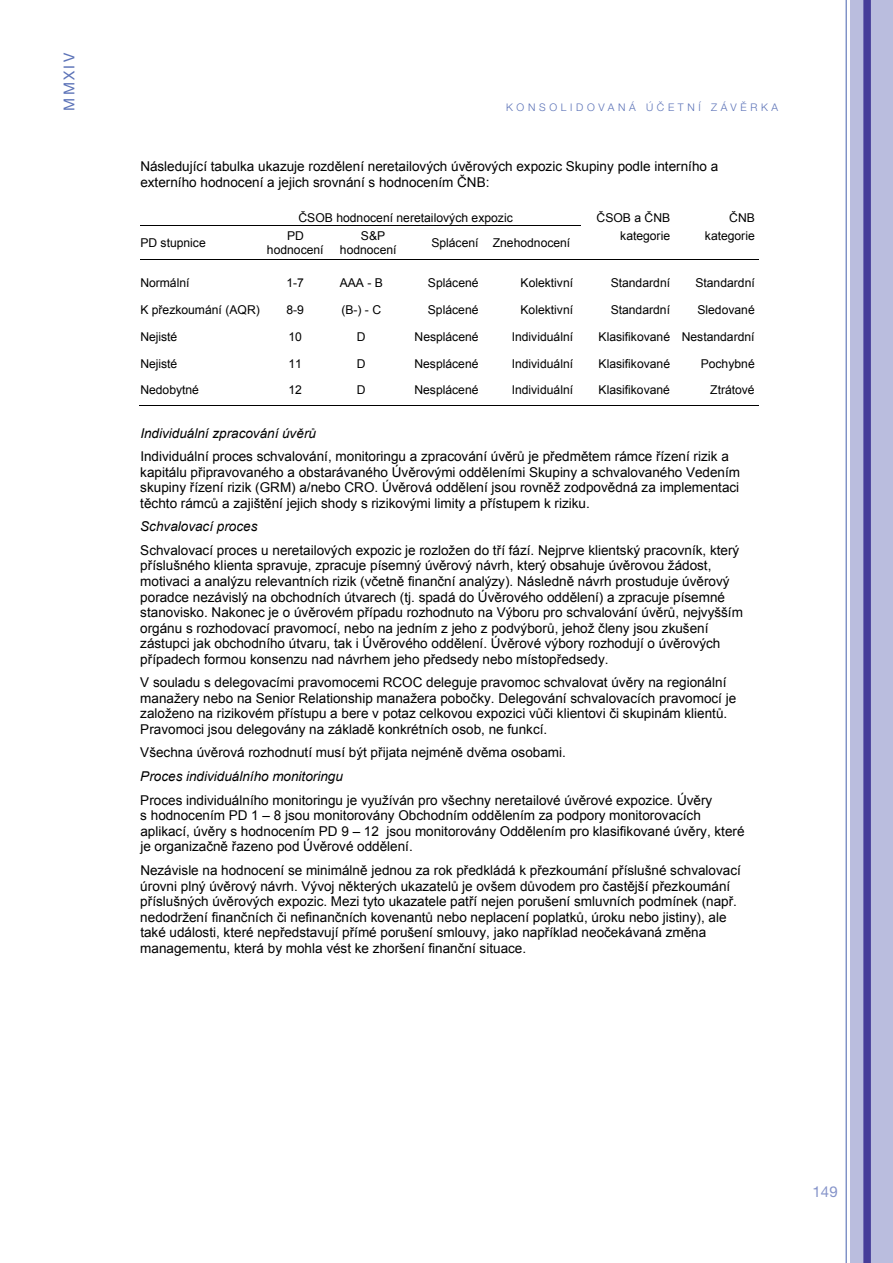
<style>
.page{position:relative;width:893px;height:1263px;background:#fff}
.page>*{position:absolute;margin:0;border:0;box-sizing:border-box;transform-origin:0 0}
.t1{font:15px "Helvetica Neue LT Pro";letter-spacing:.15em;color:#5b72b7}
.t2{font:15px "Helvetica Neue LT Pro";color:#8593c9}
.t3{font:13.5px/15.6px "Arial";color:#000}
.t4{font:italic 13.5px "Arial";color:#000}
.t5{font:12.15px/14px "Arial";color:#000;text-align:center}
.t6{font:300 10.5px "Helvetica Neue LT Pro";letter-spacing:.35em;color:#5b72b7}
</style>
<div class="page">
<hr style="left:140px;top:225px;width:441px;height:1px;background:#000">
<hr style="left:140px;top:259px;width:619px;height:1px;background:#000">
<hr style="left:139px;top:405px;width:126px;height:1px;background:#000">
<hr style="left:264px;top:405px;width:66px;height:1px;background:#000">
<hr style="left:329px;top:405px;width:68px;height:1px;background:#000">
<hr style="left:396px;top:405px;width:94px;height:1px;background:#000">
<hr style="left:489px;top:405px;width:92px;height:1px;background:#000">
<hr style="left:581px;top:405px;width:93px;height:1px;background:#000">
<hr style="left:673px;top:405px;width:86px;height:1px;background:#000">
<div style="left:850px;top:0;width:43px;height:1263px;background:#babdde"></div>
<div style="left:863px;top:0;width:8px;height:1263px;background:#463d99"></div>
<hr style="left:846px;top:0;width:1px;height:1263px;background:#5b72b7">
<p class="t1" style="left:60px;top:111px;width:59px;rotate:-90deg">MMXIV</p>
<p class="t6" style="left:506px;top:100px;width:274px">KONSOLIDOVANÁ ÚČETNÍ ZÁVĚRKA</p>
<p class="t3" style="left:140px;top:159px;width:579px">Následující tabulka ukazuje rozdělení neretailových úvěrových expozic Skupiny podle interního a externího hodnocení a jejich srovnání s hodnocením ČNB:</p>
<p class="t5" style="left:299px;top:211px;width:216px">ČSOB hodnocení neretailových expozic</p>
<p class="t5" style="left:597px;top:211px;width:75px">ČSOB a ČNB</p>
<p class="t5" style="left:729px;top:211px;width:27px">ČNB</p>
<p class="t5" style="left:140px;top:236px;width:67px">PD stupnice</p>
<p class="t5" style="left:267px;top:229px;width:58px">PD hodnocení</p>
<p class="t5" style="left:340px;top:229px;width:58px;text-align:left;text-indent:21px">S&amp;P hodnocení</p>
<p class="t5" style="left:431px;top:236px;width:140px">Splácení Znehodnocení</p>
<p class="t5" style="left:620px;top:229px;width:51px">kategorie</p>
<p class="t5" style="left:705px;top:229px;width:51px">kategorie</p>
<p class="t5" style="left:140px;top:276px;width:51px">Normální</p>
<p class="t5" style="left:287px;top:276px;width:19px">1-7</p>
<p class="t5" style="left:340px;top:276px;width:45px">AAA - B</p>
<p class="t5" style="left:428px;top:276px;width:52px">Splácené</p>
<p class="t5" style="left:521px;top:276px;width:54px">Kolektivní</p>
<p class="t5" style="left:611px;top:276px;width:61px">Standardní</p>
<p class="t5" style="left:695px;top:276px;width:61px">Standardní</p>
<p class="t5" style="left:140px;top:303px;width:121px">K přezkoumání (AQR)</p>
<p class="t5" style="left:287px;top:303px;width:19px">8-9</p>
<p class="t5" style="left:341px;top:303px;width:41px">(B-) - C</p>
<p class="t5" style="left:428px;top:303px;width:52px">Splácené</p>
<p class="t5" style="left:521px;top:303px;width:54px">Kolektivní</p>
<p class="t5" style="left:611px;top:303px;width:61px">Standardní</p>
<p class="t5" style="left:697px;top:303px;width:59px">Sledované</p>
<p class="t5" style="left:140px;top:330px;width:38px">Nejisté</p>
<p class="t5" style="left:289px;top:330px;width:15px">10</p>
<p class="t5" style="left:357px;top:330px;width:10px">D</p>
<p class="t5" style="left:415px;top:330px;width:66px">Nesplácené</p>
<p class="t5" style="left:512px;top:330px;width:63px">Individuální</p>
<p class="t5" style="left:599px;top:330px;width:158px">Klasifikované Nestandardní</p>
<p class="t5" style="left:140px;top:356px;width:38px">Nejisté</p>
<p class="t5" style="left:289px;top:356px;width:15px">11</p>
<p class="t5" style="left:357px;top:356px;width:10px">D</p>
<p class="t5" style="left:414px;top:356px;width:66px">Nesplácené</p>
<p class="t5" style="left:512px;top:356px;width:63px">Individuální</p>
<p class="t5" style="left:599px;top:356px;width:73px">Klasifikované</p>
<p class="t5" style="left:701px;top:356px;width:56px">Pochybné</p>
<p class="t5" style="left:140px;top:383px;width:60px">Nedobytné</p>
<p class="t5" style="left:289px;top:383px;width:15px">12</p>
<p class="t5" style="left:357px;top:383px;width:10px">D</p>
<p class="t5" style="left:414px;top:383px;width:66px">Nesplácené</p>
<p class="t5" style="left:512px;top:383px;width:63px">Individuální</p>
<p class="t5" style="left:599px;top:383px;width:73px">Klasifikované</p>
<p class="t5" style="left:710px;top:383px;width:46px">Ztrátové</p>
<p class="t4" style="left:140px;top:424px;width:177px">Individuální zpracování úvěrů</p>
<p class="t3" style="left:140px;top:449px;width:601px">Individuální proces schvalování, monitoringu a zpracování úvěrů je předmětem rámce řízení rizik a kapitálu připravovaného a obstarávaného Úvěrovými odděleními Skupiny a schvalovaného Vedením skupiny řízení rizik (GRM) a/nebo CRO. Úvěrová oddělení jsou rovněž zodpovědná za implementaci těchto rámců a zajištění jejich shody s rizikovými limity a přístupem k riziku.</p>
<p class="t4" style="left:140px;top:518px;width:119px">Schvalovací proces</p>
<p class="t3" style="left:140px;top:543px;width:604px">Schvalovací proces u neretailových expozic je rozložen do tří fází. Nejprve klientský pracovník, který příslušného klienta spravuje, zpracuje písemný úvěrový návrh, který obsahuje úvěrovou žádost, motivaci a analýzu relevantních rizik (včetně finanční analýzy). Následně návrh prostuduje úvěrový poradce nezávislý na obchodních útvarech (tj. spadá do Úvěrového oddělení) a zpracuje písemné stanovisko. Nakonec je o úvěrovém případu rozhodnuto na Výboru pro schvalování úvěrů, nejvyšším orgánu s rozhodovací pravomocí, nebo na jedním z jeho z podvýborů, jehož členy jsou zkušení zástupci jak obchodního útvaru, tak i Úvěrového oddělení. Úvěrové výbory rozhodují o úvěrových případech formou konsenzu nad návrhem jeho předsedy nebo místopředsedy.</p>
<p class="t3" style="left:140px;top:675px;width:597px">V souladu s delegovacími pravomocemi RCOC deleguje pravomoc schvalovat úvěry na regionální manažery nebo na Senior Relationship manažera pobočky. Delegování schvalovacích pravomocí je založeno na rizikovém přístupu a bere v potaz celkovou expozici vůči klientovi či skupinám klientů.<br>Pravomoci jsou delegovány na základě konkrétních osob, ne funkcí.</p>
<p class="t3" style="left:140px;top:745px;width:427px">Všechna úvěrová rozhodnutí musí být přijata nejméně dvěma osobami.</p>
<p class="t4" style="left:140px;top:768px;width:204px">Proces individuálního monitoringu</p>
<p class="t3" style="left:140px;top:792px;width:606px">Proces individuálního monitoringu je využíván pro všechny neretailové úvěrové expozice. Úvěry<br>s hodnocením PD 1 – 8 jsou monitorovány Obchodním oddělením za podpory monitorovacích aplikací, úvěry s hodnocením PD 9 – 12 jsou monitorovány Oddělením pro klasifikované úvěry, které je organizačně řazeno pod Úvěrové oddělení.</p>
<p class="t3" style="left:140px;top:862px;width:602px">Nezávisle na hodnocení se minimálně jednou za rok předkládá k přezkoumání příslušné schvalovací úrovni plný úvěrový návrh. Vývoj některých ukazatelů je ovšem důvodem pro častější přezkoumání příslušných úvěrových expozic. Mezi tyto ukazatele patří nejen porušení smluvních podmínek (např. nedodržení finančních či nefinančních kovenantů nebo neplacení poplatků, úroku nebo jistiny), ale také události, které nepředstavují přímé porušení smlouvy, jako například neočekávaná změna managementu, která by mohla vést ke zhoršení finanční situace.</p>
<p class="t2" style="left:812px;top:1183px;width:27px">149</p>
</div>
